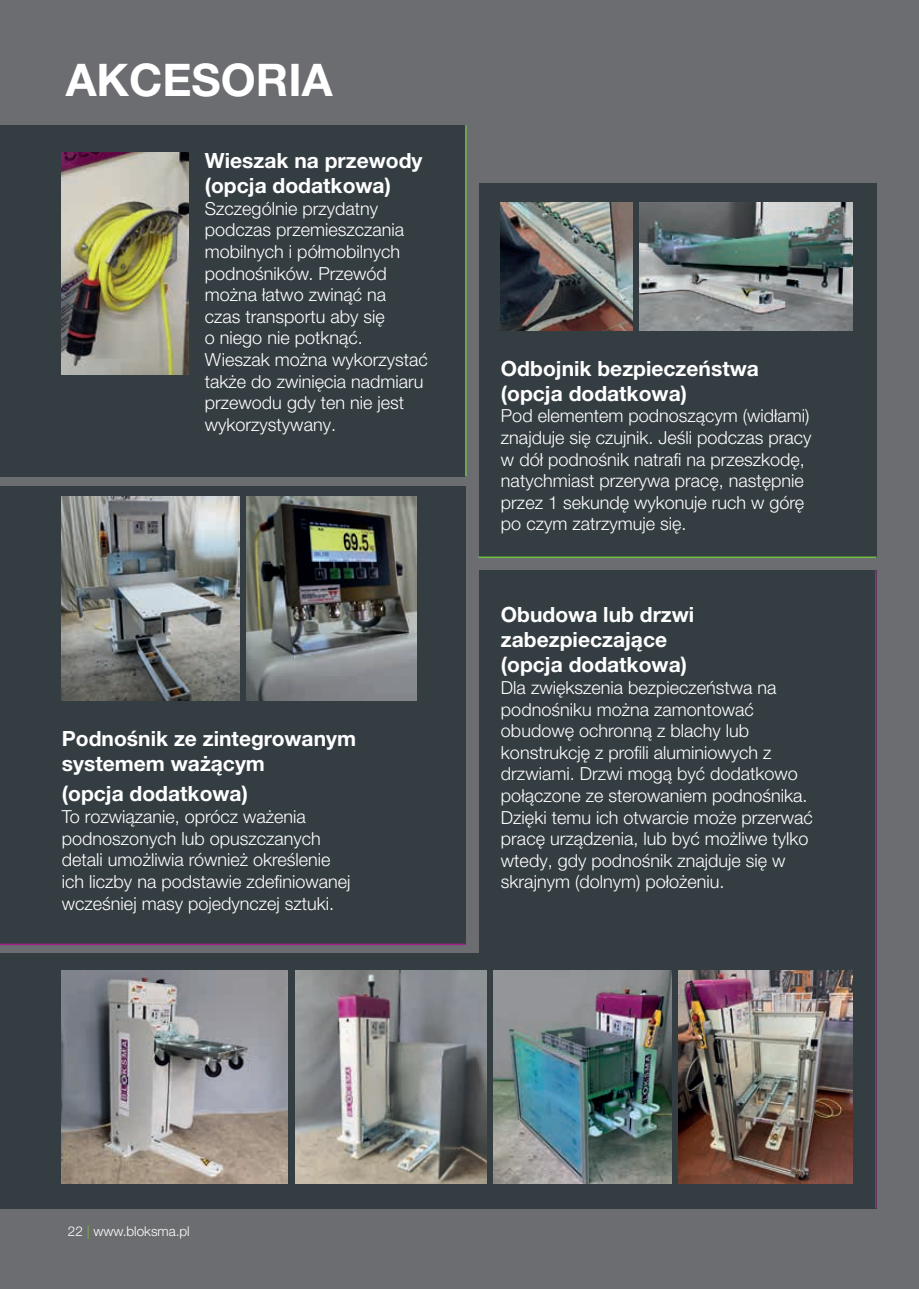
<style>
.page{position:relative;width:919px;height:1289px;background:#fff}
.page>*{position:absolute;margin:0;border:0;box-sizing:border-box;transform-origin:0 0}
.t1{font:700 45px "Helvetica Neue LT Pro";color:#fff}
.t2{font:700 21px/25.2px "Helvetica Neue LT Pro";color:#fff}
.t3{font:300 18px/21.6px "Helvetica Neue LT Pro";color:#fff}
.t4{font:300 13.5px "Helvetica Neue LT Pro";color:#fff}
.s1{color:#71bf44}
</style>
<div class="page">
<div style="left:0;top:0;width:918px;height:1288px;background:#6c6d70"></div>
<div style="left:0;top:486px;width:466px;height:458px;background:#343d42"></div>
<div style="left:478px;top:183px;width:398px;height:374px;background:#343d42"></div>
<div style="left:0;top:125px;width:466px;height:351px;background:#343d42"></div>
<div style="left:0;top:952px;width:876px;height:256px;background:#343d42"></div>
<div style="left:478px;top:570px;width:398px;height:386px;background:#343d42"></div>
<hr style="left:465px;top:125px;width:1px;height:351px;background:#71bf44">
<hr style="left:874px;top:570px;width:2px;height:638px;background:#a2238e">
<hr style="left:478px;top:556px;width:398px;height:2px;background:#71bf44">
<hr style="left:0;top:943px;width:466px;height:2px;background:#a2238e">
<img style="left:62px;top:153px;width:126px;height:221px">
<img style="left:678px;top:970px;width:174px;height:213px">
<img style="left:493px;top:970px;width:178px;height:213px">
<img style="left:295px;top:970px;width:191px;height:213px">
<img style="left:62px;top:970px;width:225px;height:213px">
<img style="left:246px;top:496px;width:170px;height:205px">
<img style="left:62px;top:496px;width:177px;height:205px">
<img style="left:639px;top:203px;width:213px;height:127px">
<img style="left:501px;top:203px;width:131px;height:127px">
<h1 class="t1" style="left:66px;top:52px;width:268px">AKCESORIA</h1>
<p class="t2" style="left:205px;top:147px;width:219px">Wieszak na przewody (opcja dodatkowa)</p>
<p class="t3" style="left:205px;top:197px;width:224px">Szczególnie przydatny podczas przemieszczania mobilnych i półmobilnych podnośników. Przewód można łatwo zwinąć na<br>czas transportu aby się<br>o niego nie potknąć.<br>Wieszak można wykorzystać także do zwinięcia nadmiaru przewodu gdy ten nie jest wykorzystywany.</p>
<p class="t2" style="left:62px;top:725px;width:295px">Podnośnik ze zintegrowanym systemem ważącym</p>
<p class="t2" style="left:62px;top:781px;width:187px">(opcja dodatkowa)</p>
<p class="t3" style="left:62px;top:805px;width:290px">To rozwiązanie, oprócz ważenia podnoszonych lub opuszczanych detali umożliwia również określenie ich liczby na podstawie zdefiniowanej wcześniej masy pojedynczej sztuki.</p>
<p class="t2" style="left:501px;top:355px;width:259px">Odbojnik bezpieczeństwa (opcja dodatkowa)</p>
<p class="t3" style="left:501px;top:405px;width:312px">Pod elementem podnoszącym (widłami) znajduje się czujnik. Jeśli podczas pracy w dół podnośnik natrafi na przeszkodę, natychmiast przerywa pracę, następnie przez 1 sekundę wykonuje ruch w górę po czym zatrzymuje się.</p>
<p class="t2" style="left:501px;top:601px;width:195px">Obudowa lub drzwi zabezpieczające (opcja dodatkowa)</p>
<p class="t3" style="left:501px;top:676px;width:313px">Dla zwiększenia bezpieczeństwa na podnośniku można zamontować obudowę ochronną z blachy lub konstrukcję z profili aluminiowych z drzwiami. Drzwi mogą być dodatkowo połączone ze sterowaniem podnośnika.<br>Dzięki temu ich otwarcie może przerwać pracę urządzenia, lub być możliwe tylko wtedy, gdy podnośnik znajduje się w skrajnym (dolnym) położeniu.</p>
<p class="t4" style="left:68px;top:1222px;width:123px">22 <span class="s1">|</span> www.bloksma.pl</p>
</div>
